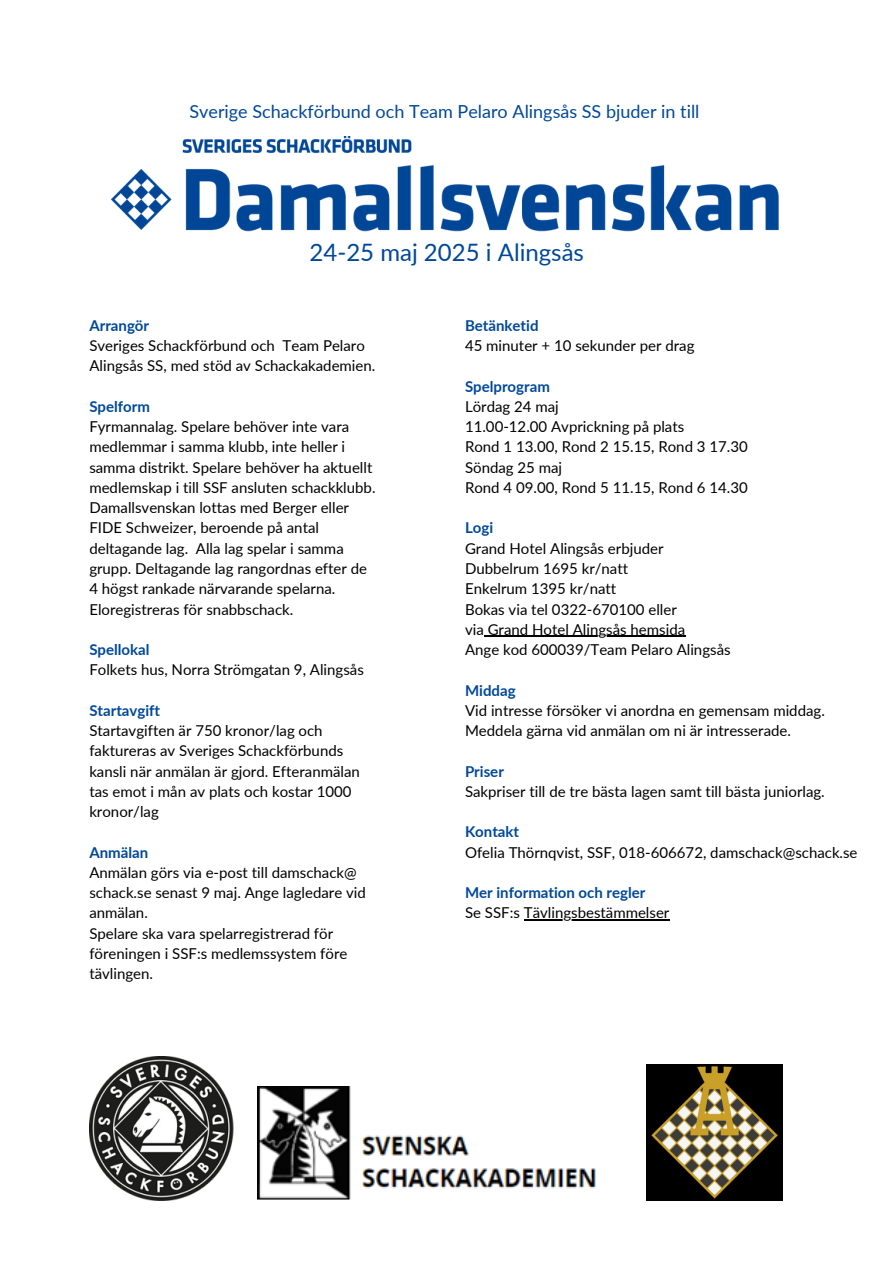
<style>
.page{position:relative;width:894px;height:1264px;background:#fff}
.page>*{position:absolute;margin:0;border:0;box-sizing:border-box;transform-origin:0 0}
.t1{font:24px "Lato";color:#004899}
.t2{font:18px "Lato";color:#004899}
.t3{font:15px/20.2px "Lato";color:#000}
.t4{font:700 15px "Lato";color:#004899}
</style>
<div class="page">
<img style="left:112px;top:136px;width:667px;height:96px">
<img style="left:646px;top:1064px;width:136px;height:136px">
<img style="left:89px;top:1056px;width:145px;height:144px">
<img style="left:257px;top:1086px;width:338px;height:114px">
<hr style="left:483px;top:636px;width:202px;height:1px;background:#000">
<hr style="left:523px;top:919px;width:146px;height:1px;background:#000">
<p class="t2" style="left:189px;top:100px;width:511px">Sverige Schackförbund och Team Pelaro Alingsås SS bjuder in till</p>
<h2 class="t1" style="left:309px;top:237px;width:276px">24-25 maj 2025 i Alingsås</h2>
<h1 class="t4" style="left:89px;top:316px;width:61px">Arrangör</h1>
<p class="t3" style="left:89px;top:335px;width:277px">Sveriges Schackförbund och Team Pelaro</p>
<p class="t3" style="left:89px;top:355px;width:287px">Alingsås SS, med stöd av Schackakademien.</p>
<p class="t4" style="left:89px;top:397px;width:62px">Spelform</p>
<p class="t3" style="left:89px;top:416px;width:287px">Fyrmannalag. Spelare behöver inte vara medlemmar i samma klubb, inte heller i samma distrikt. Spelare behöver ha aktuellt medlemskap i till SSF ansluten schackklubb.<br>Damallsvenskan lottas med Berger eller FIDE Schweizer, beroende på antal deltagande lag. Alla lag spelar i samma grupp. Deltagande lag rangordnas efter de 4 högst rankade närvarande spelarna.<br>Eloregistreras för snabbschack.</p>
<p class="t4" style="left:89px;top:640px;width:62px">Spellokal</p>
<p class="t3" style="left:89px;top:659px;width:276px">Folkets hus, Norra Strömgatan 9, Alingsås</p>
<p class="t4" style="left:89px;top:701px;width:72px">Startavgift</p>
<p class="t3" style="left:89px;top:720px;width:272px">Startavgiften är 750 kronor/lag och faktureras av Sveriges Schackförbunds kansli när anmälan är gjord. Efteranmälan tas emot i mån av plats och kostar 1000 kronor/lag</p>
<p class="t4" style="left:89px;top:842px;width:60px">Anmälan</p>
<p class="t3" style="left:89px;top:862px;width:278px">Anmälan görs via e-post till damschack@ schack.se senast 9 maj. Ange lagledare vid anmälan.</p>
<p class="t3" style="left:89px;top:922px;width:259px">Spelare ska vara spelarregistrerad för föreningen i SSF:s medlemssystem före tävlingen.</p>
<p class="t4" style="left:465px;top:316px;width:75px">Betänketid</p>
<p class="t3" style="left:465px;top:335px;width:231px">45 minuter + 10 sekunder per drag</p>
<p class="t4" style="left:465px;top:377px;width:86px">Spelprogram</p>
<p class="t3" style="left:465px;top:396px;width:95px">Lördag 24 maj</p>
<p class="t3" style="left:465px;top:416px;width:221px">11.00-12.00 Avprickning på plats</p>
<p class="t3" style="left:465px;top:436px;width:284px">Rond 1 13.00, Rond 2 15.15, Rond 3 17.30</p>
<p class="t3" style="left:465px;top:457px;width:99px">Söndag 25 maj</p>
<p class="t3" style="left:465px;top:477px;width:284px">Rond 4 09.00, Rond 5 11.15, Rond 6 14.30</p>
<p class="t4" style="left:465px;top:518px;width:30px">Logi</p>
<p class="t3" style="left:465px;top:538px;width:200px">Grand Hotel Alingsås erbjuder</p>
<p class="t3" style="left:465px;top:558px;width:165px">Dubbelrum 1695 kr/natt</p>
<p class="t3" style="left:465px;top:578px;width:153px">Enkelrum 1395 kr/natt</p>
<p class="t3" style="left:465px;top:598px;width:213px">Bokas via tel 0322-670100 eller</p>
<p class="t3" style="left:465px;top:619px;width:221px">via Grand Hotel Alingsås hemsida</p>
<p class="t3" style="left:465px;top:639px;width:267px">Ange kod 600039/Team Pelaro Alingsås</p>
<p class="t4" style="left:465px;top:680px;width:52px">Middag</p>
<p class="t3" style="left:465px;top:700px;width:361px">Vid intresse försöker vi anordna en gemensam middag.</p>
<p class="t3" style="left:465px;top:720px;width:327px">Meddela gärna vid anmälan om ni är intresserade.</p>
<p class="t4" style="left:465px;top:761px;width:40px">Priser</p>
<p class="t3" style="left:465px;top:781px;width:361px">Sakpriser till de tre bästa lagen samt till bästa juniorlag.</p>
<p class="t4" style="left:465px;top:822px;width:56px">Kontakt</p>
<p class="t3" style="left:465px;top:841px;width:394px">Ofelia Thörnqvist, SSF, 018-606672, damschack@schack.se</p>
<p class="t4" style="left:465px;top:883px;width:182px">Mer information och regler</p>
<p class="t3" style="left:465px;top:902px;width:206px">Se SSF:s Tävlingsbestämmelser</p>
</div>
